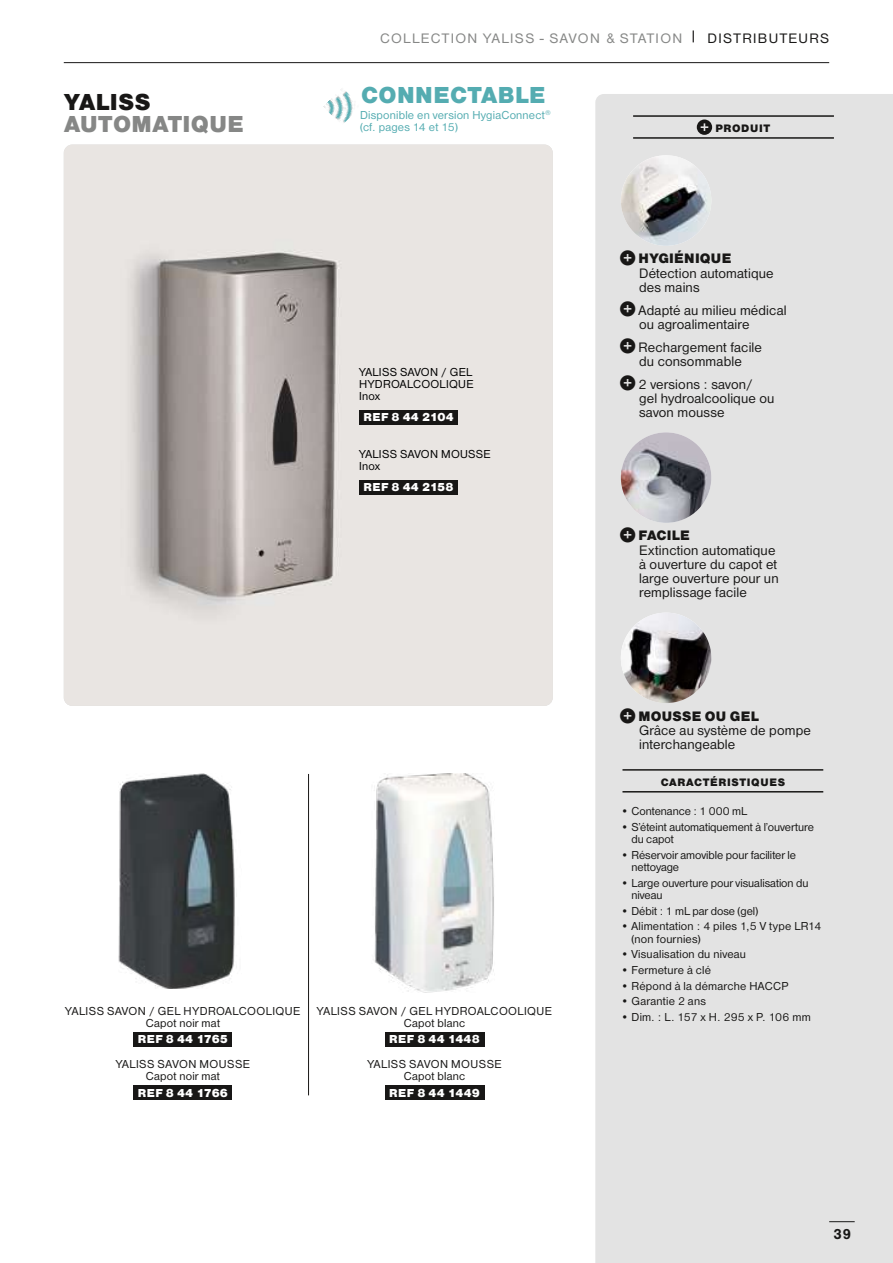
<style>
.page{position:relative;width:893px;height:1263px;background:#fff}
.page>*{position:absolute;margin:0;border:0;box-sizing:border-box;transform-origin:0 0}
.t1{font:24px "Nimbus Sans DOT Blac";letter-spacing:.02em;color:#54acb1}
.t2{font:24px "Nimbus Sans DOT Blac";letter-spacing:.015em;color:#868786}
.t3{font:24px "Nimbus Sans DOT Blac";letter-spacing:.02em;color:#181716}
.t4{font:700 15px "Nimbus San";color:#181716}
.t5{font:14.25px/14.2px "Nimbus Sans DOT";letter-spacing:.01em;color:#181716}
.t6{font:14.25px "Nimbus Sans DOT";letter-spacing:.09em;color:#868786}
.t7{font:14.25px "Nimbus Sans DOT Blac";letter-spacing:.02em;color:#181716}
.t8{font:12px/12.3px "Nimbus Sans DOT";letter-spacing:.015em;color:#181716;text-align:center}
.t9{font:12px/12.3px "Nimbus Sans DOT";letter-spacing:-.005em;color:#181716}
.t10{font:12px "Nimbus Sans DOT Blac";letter-spacing:.01em;color:#fff}
.t11{font:12px/12.3px "Nimbus Sans DOT";letter-spacing:.02em;color:#000}
.t12{font:12px/12px "Nimbus Sans DOT";letter-spacing:.015em;color:#54acb1}
.t13{font:12px/12.3px "Nimbus Sans DOT";letter-spacing:.035em;color:#181716;text-align:center}
.t14{font:11.25px "Nimbus Sans DOT Blac";letter-spacing:.06em;color:#181716}
.s1{color:#181716}
.s2{font-family:"Pictos Loste";font-size:15px}
</style>
<div class="page">
<img style="left:64px;top:145px;width:489px;height:561px">
<img style="left:118px;top:774px;width:117px;height:214px">
<img style="left:374px;top:774px;width:120px;height:219px">
<img style="left:323px;top:91px;width:32px;height:32px">
<div style="left:133px;top:1032px;width:99px;height:15px;background:#181716"></div>
<div style="left:385px;top:1032px;width:99px;height:15px;background:#181716"></div>
<div style="left:133px;top:1085px;width:99px;height:15px;background:#181716"></div>
<div style="left:385px;top:1085px;width:99px;height:15px;background:#181716"></div>
<div style="left:359px;top:410px;width:99px;height:15px;background:#181716"></div>
<div style="left:359px;top:480px;width:99px;height:15px;background:#181716"></div>
<hr style="left:308px;top:774px;width:1px;height:321px;background:#181716">
<div style="left:595px;top:94px;width:298px;height:1169px;background:#e3e3e3"></div>
<hr style="left:633px;top:115px;width:201px;height:2px;background:#181716">
<hr style="left:633px;top:137px;width:201px;height:2px;background:#181716">
<hr style="left:622px;top:769px;width:201px;height:2px;background:#181716">
<hr style="left:622px;top:791px;width:201px;height:1px;background:#181716">
<svg style="left:697px;top:119px;width:15px;height:16px"></svg>
<img style="left:621px;top:155px;width:90px;height:91px;border-radius:45px">
<img style="left:621px;top:432px;width:90px;height:91px;border-radius:45px">
<img style="left:621px;top:613px;width:90px;height:90px;border-radius:45px">
<svg style="left:829px;top:1221px;width:26px;height:1px"></svg>
<hr style="left:64px;top:62px;width:765px;height:1px;background:#181716">
<p class="t6" style="left:380px;top:31px;width:450px">COLLECTION YALISS - SAVON &amp; STATION <sup>|</sup> <span class="s1">DISTRIBUTEURS</span></p>
<h1 class="t1" style="left:361px;top:81px;width:186px">CONNECTABLE</h1>
<h1 class="t3" style="left:64px;top:88px;width:88px">YALISS</h1>
<h1 class="t2" style="left:64px;top:110px;width:181px">AUTOMATIQUE</h1>
<p class="t14" style="left:715px;top:121px;width:56px">PRODUIT</p>
<p class="t12" style="left:360px;top:109px;width:192px">Disponible en version HygiaConnect<sup>® </sup>(cf. pages 14 et 15)</p>
<p class="t11" style="left:359px;top:366px;width:116px">YALISS SAVON / GEL<br>HYDROALCOOLIQUE<br>Inox</p>
<p class="t10" style="left:363px;top:410px;width:92px">REF 8 44 2104</p>
<p class="t11" style="left:359px;top:448px;width:133px">YALISS SAVON MOUSSE<br>Inox</p>
<p class="t10" style="left:363px;top:480px;width:92px">REF 8 44 2158</p>
<p class="t8" style="left:65px;top:1004px;width:237px">YALISS SAVON / GEL HYDROALCOOLIQUE<br>Capot noir mat</p>
<p class="t10" style="left:138px;top:1032px;width:92px">REF 8 44 1765</p>
<p class="t8" style="left:116px;top:1058px;width:136px">YALISS SAVON MOUSSE<br>Capot noir mat</p>
<p class="t10" style="left:138px;top:1086px;width:92px">REF 8 44 1766</p>
<p class="t13" style="left:317px;top:1004px;width:237px">YALISS SAVON / GEL HYDROALCOOLIQUE<br>Capot blanc</p>
<p class="t10" style="left:389px;top:1032px;width:92px">REF 8 44 1448</p>
<p class="t8" style="left:367px;top:1058px;width:136px">YALISS SAVON MOUSSE<br>Capot blanc</p>
<p class="t10" style="left:389px;top:1086px;width:92px">REF 8 44 1449</p>
<p class="t7" style="left:621px;top:250px;width:112px"><span class="s2">R</span> HYGIÉNIQUE</p>
<p class="t5" style="left:639px;top:266px;width:136px">Détection automatique des mains</p>
<p class="t5" style="left:639px;top:303px;width:149px;text-indent:-18px"><span class="s2">R</span> Adapté au milieu médical ou agroalimentaire</p>
<p class="t5" style="left:621px;top:340px;width:143px;text-align:center"><span class="s2">R</span> Rechargement facile du consommable</p>
<p class="t5" style="left:639px;top:377px;width:137px;text-indent:-18px"><span class="s2">R</span> 2 versions : savon/<br>gel hydroalcoolique ou savon mousse</p>
<p class="t7" style="left:621px;top:527px;width:71px"><span class="s2">R</span> FACILE</p>
<p class="t5" style="left:639px;top:543px;width:141px">Extinction automatique à ouverture du capot et large ouverture pour un remplissage facile</p>
<p class="t7" style="left:621px;top:708px;width:140px"><span class="s2">R</span> MOUSSE OU GEL</p>
<p class="t5" style="left:639px;top:723px;width:173px">Grâce au système de pompe interchangeable</p>
<p class="t14" style="left:661px;top:775px;width:126px">CARACTÉRISTIQUES</p>
<p class="t8" style="left:621px;top:805px;width:128px">• Contenance : 1 000 mL</p>
<p class="t9" style="left:631px;top:820px;width:184px;text-indent:-11px">• S’éteint automatiquement à l’ouverture du capot</p>
<p class="t9" style="left:631px;top:848px;width:166px;text-indent:-11px">• Réservoir amovible pour faciliter le nettoyage</p>
<p class="t9" style="left:631px;top:876px;width:179px;text-indent:-11px">• Large ouverture pour visualisation du niveau</p>
<p class="t8" style="left:621px;top:904px;width:139px">• Débit : 1 mL par dose (gel)</p>
<p class="t8" style="left:631px;top:920px;width:191px;text-align:left;text-indent:-11px">• Alimentation : 4 piles 1,5 V type LR14 (non fournies)</p>
<p class="t8" style="left:621px;top:948px;width:127px">• Visualisation du niveau</p>
<p class="t8" style="left:621px;top:964px;width:92px">• Fermeture à clé</p>
<p class="t8" style="left:621px;top:980px;width:169px">• Répond à la démarche HACCP</p>
<p class="t8" style="left:621px;top:995px;width:87px">• Garantie 2 ans</p>
<p class="t8" style="left:621px;top:1011px;width:191px">• Dim. : L. 157 x H. 295 x P. 106 mm</p>
<p class="t4" style="left:833px;top:1226px;width:19px">39</p>
</div>
